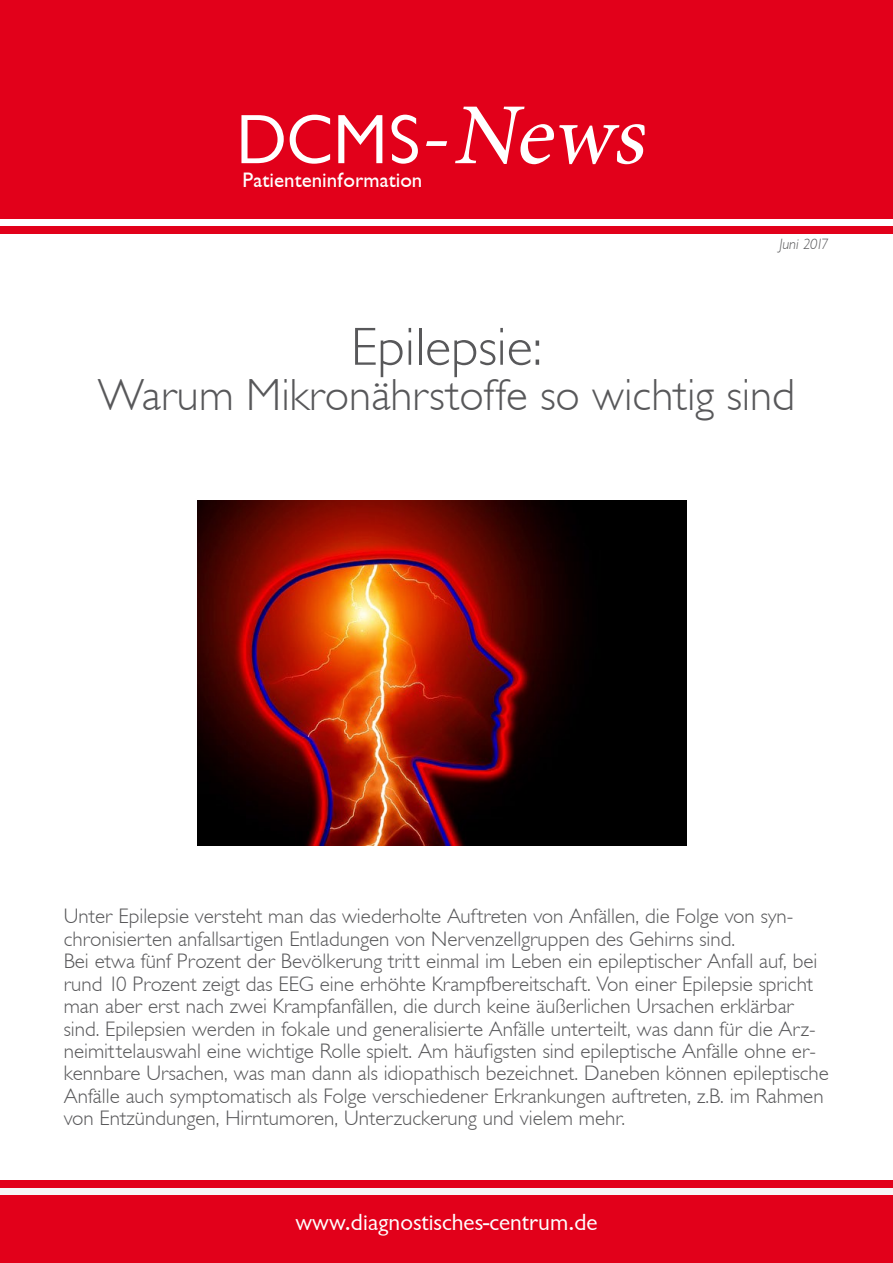
<style>
.page{position:relative;width:893px;height:1263px;background:#fff}
.page>*{position:absolute;margin:0;border:0;box-sizing:border-box;transform-origin:0 0}
.t1{font:72px "Garrison Sans";color:#fff}
.t2{font:54px "Garrison Light Sans";color:#58585a}
.t3{font:45px "Garrison Light Sans";color:#58585a}
.t4{font:24px "Garrison Sans";color:#fff}
.t5{font:21px/22.5px "Garrison Light Sans";color:#58585a}
.t6{font:21px "Garrison Light Sans BOLD";color:#fff}
.t7{font:15px "Garrison Light Sans ITALIC";letter-spacing:-.03em;color:#58585a}
.s1{font-family:"Minion Pro";font-size:87px}
.s2{font-family:"Minion Pro";font-style:italic;font-size:87px}
</style>
<div class="page">
<div style="left:0;top:0;width:893px;height:234px;background:#e2001a"></div>
<div style="left:0;top:1180px;width:893px;height:83px;background:#e2001a"></div>
<div style="left:0;top:1187px;width:893px;height:7px;background:#f6f6f6"></div>
<div style="left:0;top:219px;width:893px;height:7px;background:#fff"></div>
<img style="left:198px;top:501px;width:488px;height:344px">
<h1 class="t1" style="left:236px;top:101px;width:430px">DCMS<span class="s1">-</span><span class="s2">News</span></h1>
<p class="t6" style="left:242px;top:168px;width:182px">Patienteninformation</p>
<p class="t7" style="left:779px;top:236px;width:51px">Juni 2017</p>
<h2 class="t2" style="left:351px;top:317px;width:193px">Epilepsie:</h2>
<h3 class="t3" style="left:98px;top:370px;width:699px">Warum Mikronährstoffe so wichtig sind</h3>
<p class="t5" style="left:64px;top:905px;width:767px">Unter Epilepsie versteht man das wiederholte Auftreten von Anfällen, die Folge von syn&shy;chronisierten anfallsartigen Entladungen von Nervenzellgruppen des Gehirns sind.<br>Bei etwa fünf Prozent der Bevölkerung tritt einmal im Leben ein epileptischer Anfall auf, bei rund 10 Prozent zeigt das EEG eine erhöhte Krampfbereitschaft. Von einer Epilepsie spricht man aber erst nach zwei Krampfanfällen, die durch keine äußerlichen Ursachen erklärbar sind. Epilepsien werden in fokale und generalisierte Anfälle unterteilt, was dann für die Arz&shy;neimittelauswahl eine wichtige Rolle spielt. Am häufigsten sind epileptische Anfälle ohne er&shy;kennbare Ursachen, was man dann als idiopathisch bezeichnet. Daneben können epileptische Anfälle auch symptomatisch als Folge verschiedener Erkrankungen auftreten, z.B. im Rahmen von Entzündungen, Hirntumoren, Unterzuckerung und vielem mehr.</p>
<p class="t4" style="left:295px;top:1209px;width:304px">www.diagnostisches-centrum.de</p>
</div>
